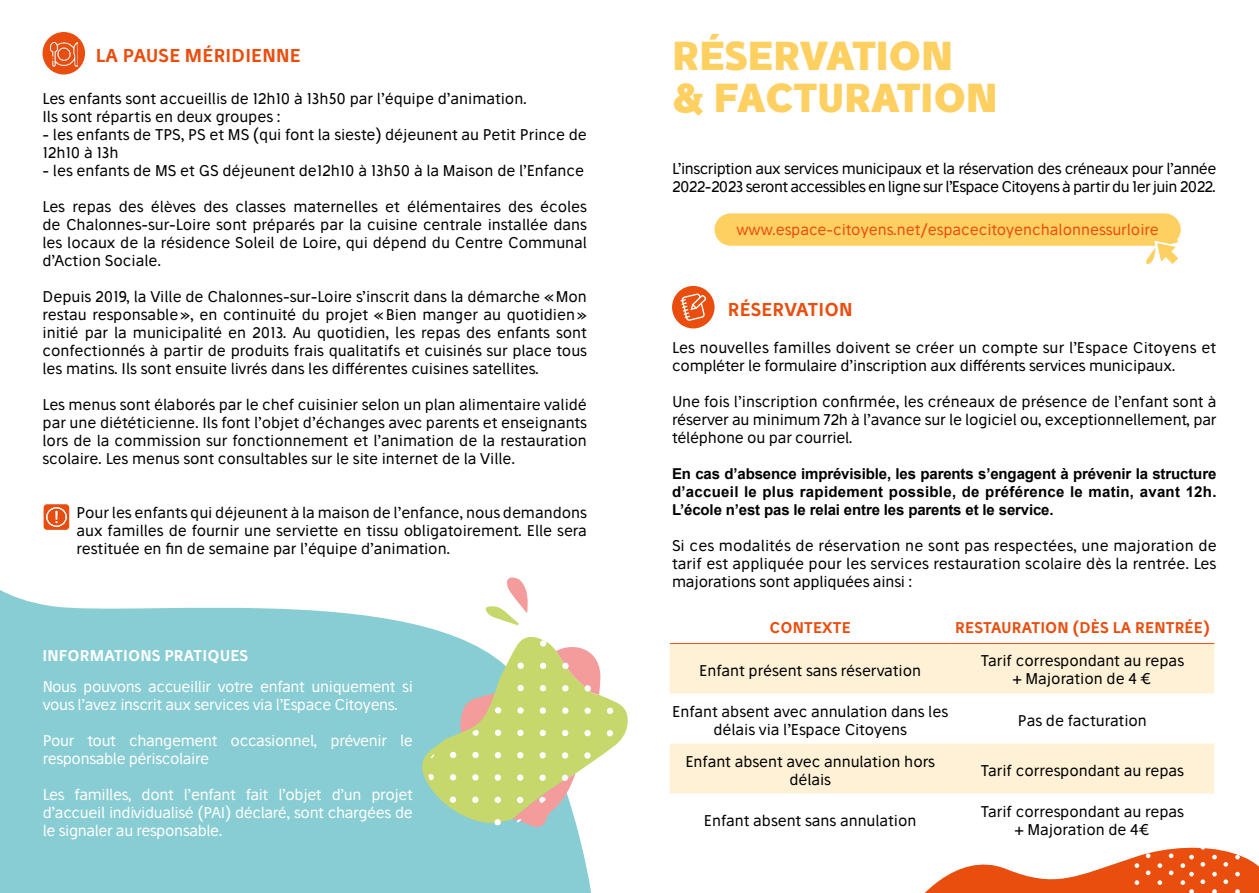
<style>
.page{position:relative;width:1259px;height:893px;background:#fff}
.page>*{position:absolute;margin:0;border:0;box-sizing:border-box;transform-origin:0 0}
.t1{font:700 39px/42px "Stilu";letter-spacing:-.01em;color:#fed062}
.t2{font:600 18px "Stilu";letter-spacing:.01em;color:#e94e0f}
.t3{font:15px/18px "Stilu";color:#000;text-align:justify}
.t4{font:15px/18px "Stilu";letter-spacing:-.02em;color:#fff}
.t5{font:700 15px/18px "Arial";letter-spacing:-.01em;color:#000;text-align:justify}
.t6{font:15px/18px "Stilu";letter-spacing:-.035em;color:#000}
.t7{font:15px "Stilu";color:#e94e0f}
.t8{font:600 15px "Stilu";letter-spacing:.01em;color:#e94e0f}
.t9{font:600 15px "Stilu";letter-spacing:.01em;color:#fff}
</style>
<div class="page">
<svg style="left:0;top:590px;width:592px;height:303px;background:#93d2d7"></svg>
<svg style="left:419px;top:634px;width:209px;height:194px"></svg>
<svg style="left:485px;top:577px;width:43px;height:48px"></svg>
<svg style="left:924px;top:847px;width:335px;height:46px"></svg>
<div style="left:43px;top:32px;width:42px;height:43px;background:#e94e0f;border-radius:50%"></div>
<img style="left:51px;top:41px;width:26px;height:26px">
<div style="left:714px;top:213px;width:466px;height:33px;background:#fed062;border-radius:16px"></div>
<div style="left:672px;top:286px;width:42px;height:42px;background:#e94e0f;border-radius:50%"></div>
<svg style="left:1145px;top:240px;width:33px;height:24px"></svg>
<svg style="left:680px;top:294px;width:26px;height:27px"></svg>
<svg style="left:670px;top:644px;width:544px;height:150px;fill:#fff1d5"></svg>
<hr style="left:670px;top:643px;width:280px;height:1px;background:#e94e0f">
<hr style="left:950px;top:643px;width:264px;height:1px;background:#e94e0f">
<div style="left:44px;top:504px;width:25px;height:26px;background:#e94e0f;border-radius:3px"></div>
<img style="left:47px;top:507px;width:19px;height:20px">
<p class="t2" style="left:96px;top:43px;width:206px">LA PAUSE MÉRIDIENNE</p>
<p class="t3" style="left:43px;top:89px;width:486px">Les enfants sont accueillis de 12h10 à 13h50 par l’équipe d’animation.<br>Ils sont répartis en deux groupes :</p>
<p class="t3" style="left:43px;top:125px;width:546px">- les enfants de TPS, PS et MS (qui font la sieste) déjeunent au Petit Prince de<br>12h10 à 13h</p>
<p class="t3" style="left:43px;top:161px;width:543px">- les enfants de MS et GS déjeunent de12h10 à 13h50 à la Maison de l’Enfance</p>
<p class="t3" style="left:43px;top:197px;width:546px">Les repas des élèves des classes maternelles et élémentaires des écoles de Chalonnes-sur-Loire sont préparés par la cuisine centrale installée dans les locaux de la résidence Soleil de Loire, qui dépend du Centre Communal d’Action Sociale.</p>
<p class="t3" style="left:43px;top:287px;width:546px">Depuis 2019, la Ville de Chalonnes-sur-Loire s’inscrit dans la démarche «Mon restau responsable», en continuité du projet «Bien manger au quotidien» initié par la municipalité en 2013. Au quotidien, les repas des enfants sont confectionnés à partir de produits frais qualitatifs et cuisinés sur place tous les matins. Ils sont ensuite livrés dans les différentes cuisines satellites.</p>
<p class="t3" style="left:43px;top:395px;width:546px">Les menus sont élaborés par le chef cuisinier selon un plan alimentaire validé par une diététicienne. Ils font l’objet d’échanges avec parents et enseignants lors de la commission sur fonctionnement et l’animation de la restauration scolaire. Les menus sont consultables sur le site internet de la Ville.</p>
<p class="t3" style="left:77px;top:503px;width:512px">Pour les enfants qui déjeunent à la maison de l’enfance, nous demandons aux familles de fournir une serviette en tissu obligatoirement. Elle sera restituée en fin de semaine par l’équipe d’animation.</p>
<p class="t9" style="left:43px;top:645px;width:207px">INFORMATIONS PRATIQUES</p>
<p class="t4" style="left:43px;top:677px;width:371px">Nous pouvons accueillir votre enfant uniquement si vous l’avez inscrit aux services via l’Espace Citoyens.</p>
<p class="t4" style="left:43px;top:731px;width:371px">Pour tout changement occasionnel, prévenir le responsable périscolaire</p>
<p class="t4" style="left:43px;top:785px;width:371px;text-align:justify">Les familles, dont l’enfant fait l’objet d’un projet d’accueil individualisé (PAI) déclaré, sont chargées de le signaler au responsable.</p>
<h1 class="t1" style="left:672px;top:34px;width:327px">RÉSERVATION<br>&amp; FACTURATION</h1>
<p class="t6" style="left:672px;top:159px;width:546px">L’inscription aux services municipaux et la réservation des créneaux pour l’année<br>2022-2023 seront accessibles en ligne sur l’Espace Citoyens à partir du 1er juin 2022.</p>
<p class="t7" style="left:736px;top:220px;width:424px">www.espace-citoyens.net/espacecitoyenchalonnessurloire</p>
<p class="t2" style="left:728px;top:298px;width:126px">RÉSERVATION</p>
<p class="t3" style="left:672px;top:338px;width:546px">Les nouvelles familles doivent se créer un compte sur l’Espace Citoyens et compléter le formulaire d’inscription aux différents services municipaux.</p>
<p class="t3" style="left:672px;top:392px;width:546px">Une fois l’inscription confirmée, les créneaux de présence de l’enfant sont à réserver au minimum 72h à l’avance sur le logiciel ou, exceptionnellement, par téléphone ou par courriel.</p>
<p class="t5" style="left:672px;top:464px;width:546px">En cas d’absence imprévisible, les parents s’engagent à prévenir la structure d’accueil le plus rapidement possible, de préférence le matin, avant 12h.<br>L’école n’est pas le relai entre les parents et le service.</p>
<p class="t3" style="left:672px;top:536px;width:546px">Si ces modalités de réservation ne sont pas respectées, une majoration de tarif est appliquée pour les services restauration scolaire dès la rentrée. Les majorations sont appliquées ainsi :</p>
<p class="t8" style="left:769px;top:618px;width:83px">CONTEXTE</p>
<p class="t8" style="left:955px;top:618px;width:256px">RESTAURATION (DÈS LA RENTRÉE)</p>
<p class="t3" style="left:699px;top:661px;width:223px">Enfant présent sans réservation</p>
<p class="t3" style="left:980px;top:651px;width:205px;text-align:center">Tarif correspondant au repas + Majoration de 4 €</p>
<p class="t3" style="left:672px;top:702px;width:277px;text-align:center">Enfant absent avec annulation dans les délais via l’Espace Citoyens</p>
<p class="t3" style="left:1018px;top:711px;width:131px">Pas de facturation</p>
<p class="t3" style="left:685px;top:752px;width:251px;text-align:center">Enfant absent avec annulation hors délais</p>
<p class="t3" style="left:980px;top:761px;width:205px">Tarif correspondant au repas</p>
<p class="t3" style="left:704px;top:811px;width:214px">Enfant absent sans annulation</p>
<p class="t3" style="left:980px;top:802px;width:205px;text-align:center">Tarif correspondant au repas + Majoration de 4€</p>
</div>
